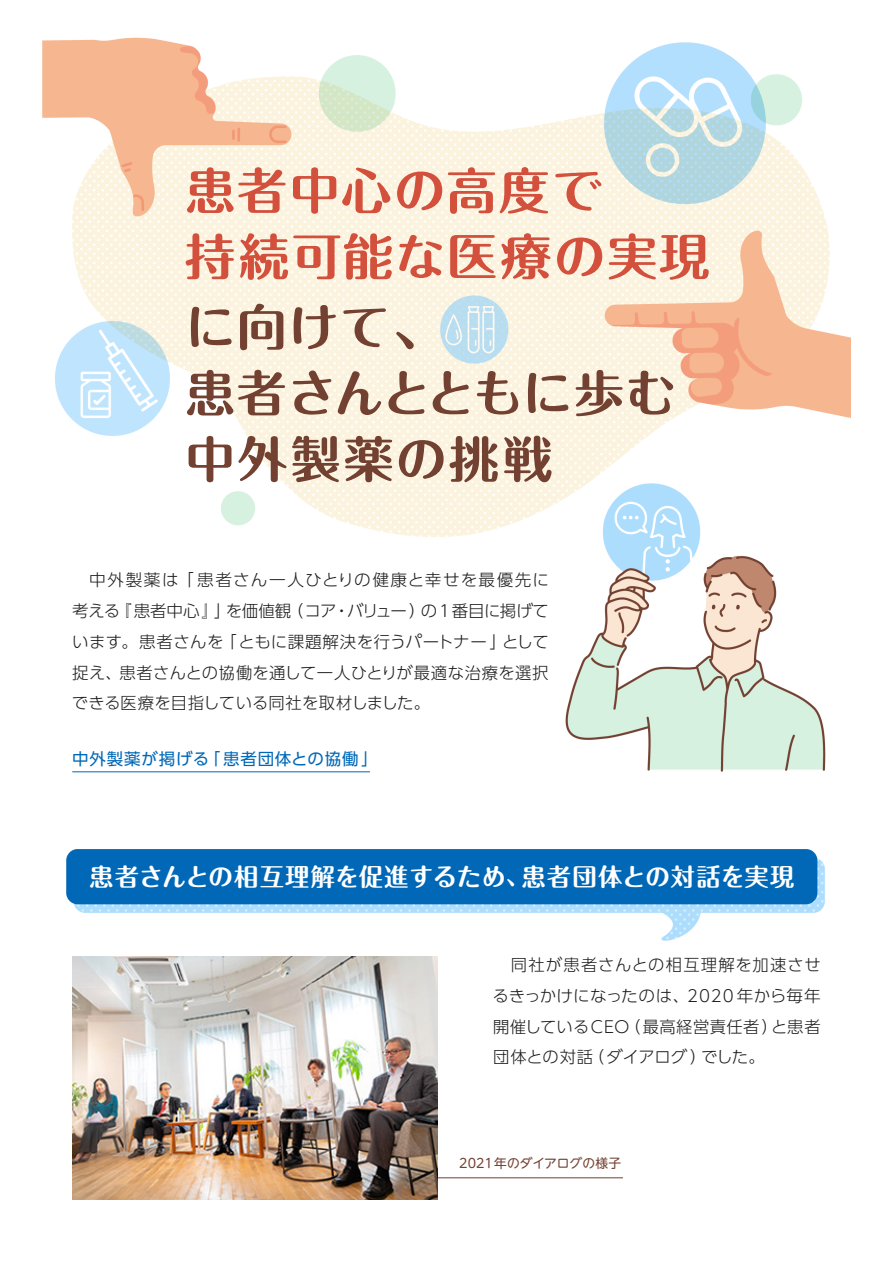
<style>
.page{position:relative;width:893px;height:1263px;background:#fff}
.page>*{position:absolute;margin:0;border:0;box-sizing:border-box;transform-origin:0 0}
.t1{font:700 49.5px/66px "Maru Fo Pro";letter-spacing:.02em;color:#734132}
.t2{font:700 49.5px/66px "Maru Fo Pro";letter-spacing:.035em;color:#d2503c}
.t3{font:700 24.3px "Maru Fo Pro";letter-spacing:.015em;color:#fff}
.t4{font:300 16.35px/30.8px "UD Shin Go Pr 6 N";letter-spacing:.02em;color:#1e1e1e;text-align:justify}
.t5{font:16.35px "UD Shin Go Pr 6 N";letter-spacing:.05em;color:#0068b7}
.t6{font:12.75px "UD Shin M Go Pr 6 N";color:#734132}
.s1{font-weight:800;font-size:19.5px}
</style>
<div class="page">
<img style="left:67px;top:849px;width:758px;height:92px">
<img style="left:42px;top:37px;width:808px;height:735px">
<hr style="left:438px;top:1177px;width:185px;height:1px;background:#734132">
<img style="left:72px;top:957px;width:366px;height:242px">
<hr style="left:72px;top:771px;width:298px;height:1px;background:#0068b7">
<h1 class="t2" style="left:185px;top:152px;width:527px">患者中心の高度で<br>持続可能な医療の実現</h1>
<h1 class="t1" style="left:185px;top:288px;width:492px">に向けて、<br>患者さんとともに歩む中外製薬の挑戦</h1>
<p class="t4" style="left:72px;top:564px;width:479px;text-indent:17px">中外製薬は「患者さん一人ひとりの健康と幸せを最優先に考える『患者中心』」を価値観（コア・バリュー）の1番目に掲げています。患者さんを「ともに課題解決を行うパートナー」として捉え、患者さんとの協働を通して一人ひとりが最適な治療を選択できる医療を目指している同社を取材しました。</p>
<p class="t5" style="left:72px;top:746px;width:307px">中外製薬が掲げる「患者団体との協働」</p>
<h2 class="t3" style="left:89px;top:857px;width:707px">患者さんとの相互理解を促進するため<span class="s1">、</span>患者団体との対話を実現</h2>
<p class="t4" style="left:493px;top:949px;width:330px">　同社が患者さんとの相互理解を加速させるきっかけになったのは、2020 年から毎年開催しているCEO（最高経営責任者）と患者団体との対話（ダイアログ）でした。</p>
<p class="t6" style="left:459px;top:1152px;width:163px">2021年のダイアログの様子</p>
</div>
